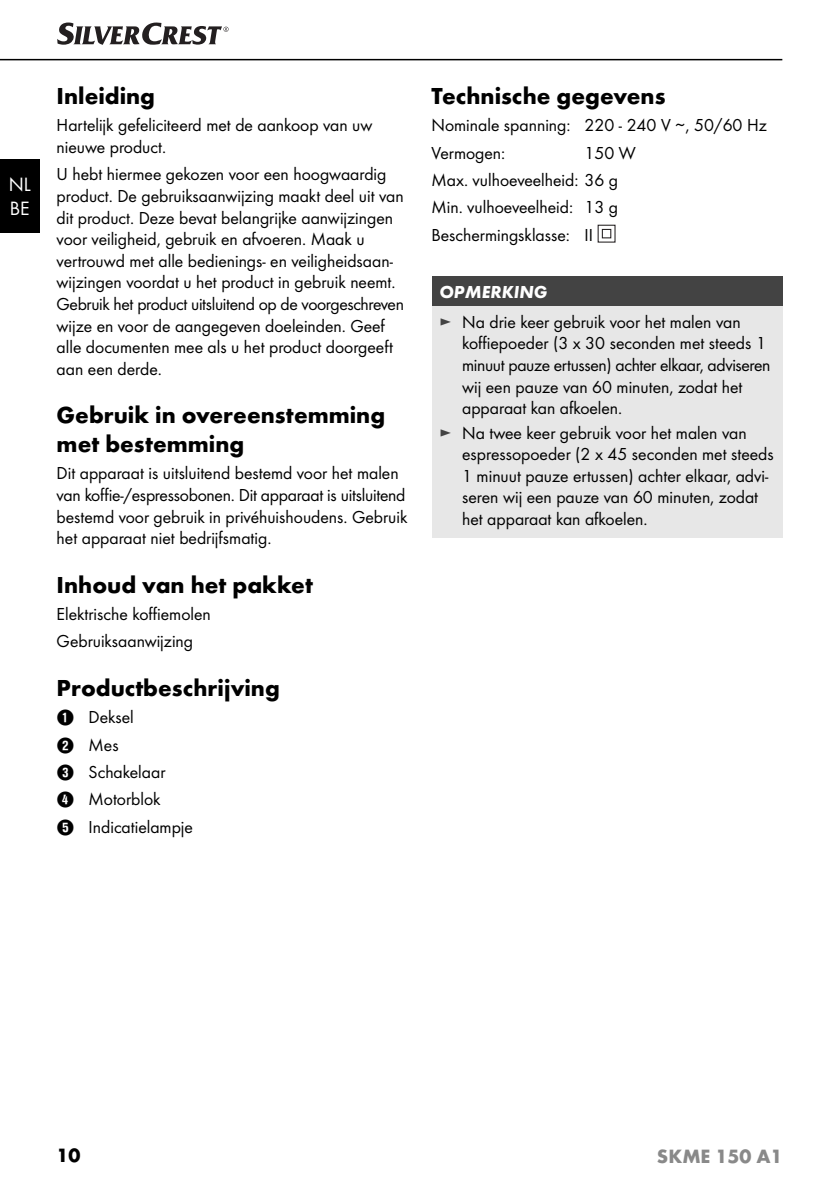
<style>
.page{position:relative;width:839px;height:1191px;background:#fff}
.page>*{position:absolute;margin:0;border:0;box-sizing:border-box;transform-origin:0 0}
.t1{font:700 24px/28.8px "Futura";color:#000}
.t2{font:700 20px "Futura";color:#898989}
.t3{font:20px/24px "Futura Boo";color:#fff}
.t4{font:700 20px "Futura";color:#000}
.t5{font:18px/21.6px "Futura Boo";color:#000}
.t6{font:italic 700 18px "Futura";color:#fff}
.s1{font-family:"Hako PI Nummern"}
.s2{color:#434343}
</style>
<div class="page">
<hr style="left:0;top:59px;width:782px;height:1px;background:#000">
<div style="left:0;top:159px;width:40px;height:74px;background:#000"></div>
<svg style="left:57px;top:23px;width:172px;height:22px"></svg>
<div style="left:602px;top:229px;width:9px;height:9px;border:1px solid #231f20"></div>
<div style="left:431px;top:276px;width:351px;height:30px;background:#434343"></div>
<div style="left:431px;top:306px;width:351px;height:231px;background:#e7e7e7"></div>
<p class="t3" style="left:9px;top:174px;width:23px">NL<br>BE</p>
<h1 class="t1" style="left:57px;top:84px;width:100px">Inleiding</h1>
<p class="t5" style="left:57px;top:116px;width:317px">Hartelijk gefeliciteerd met de aankoop van uw nieuwe product.</p>
<p class="t5" style="left:57px;top:164px;width:349px">U hebt hiermee gekozen voor een hoogwaardig product. De gebruiksaanwijzing maakt deel uit van dit product. Deze bevat belangrijke aanwijzingen voor veiligheid, gebruik en afvoeren. Maak u vertrouwd met alle bedienings- en veiligheidsaan&shy;wijzingen voordat u het product in gebruik neemt.<br>Gebruik het product uitsluitend op de voorgeschreven wijze en voor de aangegeven doeleinden. Geef alle documenten mee als u het product doorgeeft aan een derde.</p>
<h1 class="t1" style="left:57px;top:403px;width:330px">Gebruik in overeenstemming met bestemming</h1>
<p class="t5" style="left:57px;top:464px;width:352px">Dit apparaat is uitsluitend bestemd voor het malen van koffie-/espressobonen. Dit apparaat is uitsluitend bestemd voor gebruik in privéhuishoudens. Gebruik het apparaat niet bedrijfsmatig.</p>
<h1 class="t1" style="left:57px;top:572px;width:258px">Inhoud van het pakket</h1>
<p class="t5" style="left:57px;top:601px;width:156px;line-height:27.2px">Elektrische koffiemolen<br>Gebruiksaanwijzing</p>
<h1 class="t1" style="left:57px;top:676px;width:225px">Productbeschrijving</h1>
<p class="t5" style="left:57px;top:705px;width:138px;line-height:27.2px"><span class="s1">1</span> Deksel<br><span class="s1">2</span> Mes<br><span class="s1">3</span> Schakelaar<br><span class="s1">4</span> Motorblok<br><span class="s1">5</span> Indicatielampje</p>
<h1 class="t1" style="left:431px;top:84px;width:235px">Technische gegevens</h1>
<p class="t5" style="left:431px;top:113px;width:337px;line-height:27.2px">Nominale spanning: 220 - 240 V ∼, 50/60 Hz<br>Vermogen:</p>
<p class="t5" style="left:431px;top:140px;width:206px;line-height:27.4px;text-indent:153px">150 W<br>Max. vulhoeveelheid: 36 g<br>Min. vulhoeveelheid: 13 g<br>Beschermingsklasse: II</p>
<p class="t6" style="left:439px;top:285px;width:109px">OPMERKING</p>
<p class="t5" style="left:462px;top:312px;width:310px;text-indent:-23px"><span class="s2">►</span> Na drie keer gebruik voor het malen van koffiepoeder (3 x 30 seconden met steeds 1 minuut pauze ertussen) achter elkaar, adviseren wij een pauze van 60 minuten, zodat het apparaat kan afkoelen.</p>
<p class="t5" style="left:462px;top:423px;width:313px;text-indent:-23px"><span class="s2">►</span> Na twee keer gebruik voor het malen van espressopoeder (2 x 45 seconden met steeds 1 minuut pauze ertussen) achter elkaar, advi&shy;seren wij een pauze van 60 minuten, zodat het apparaat kan afkoelen.</p>
<p class="t4" style="left:57px;top:1148px;width:25px">10</p>
<p class="t2" style="left:657px;top:1148px;width:127px">SKME 150 A1</p>
</div>
